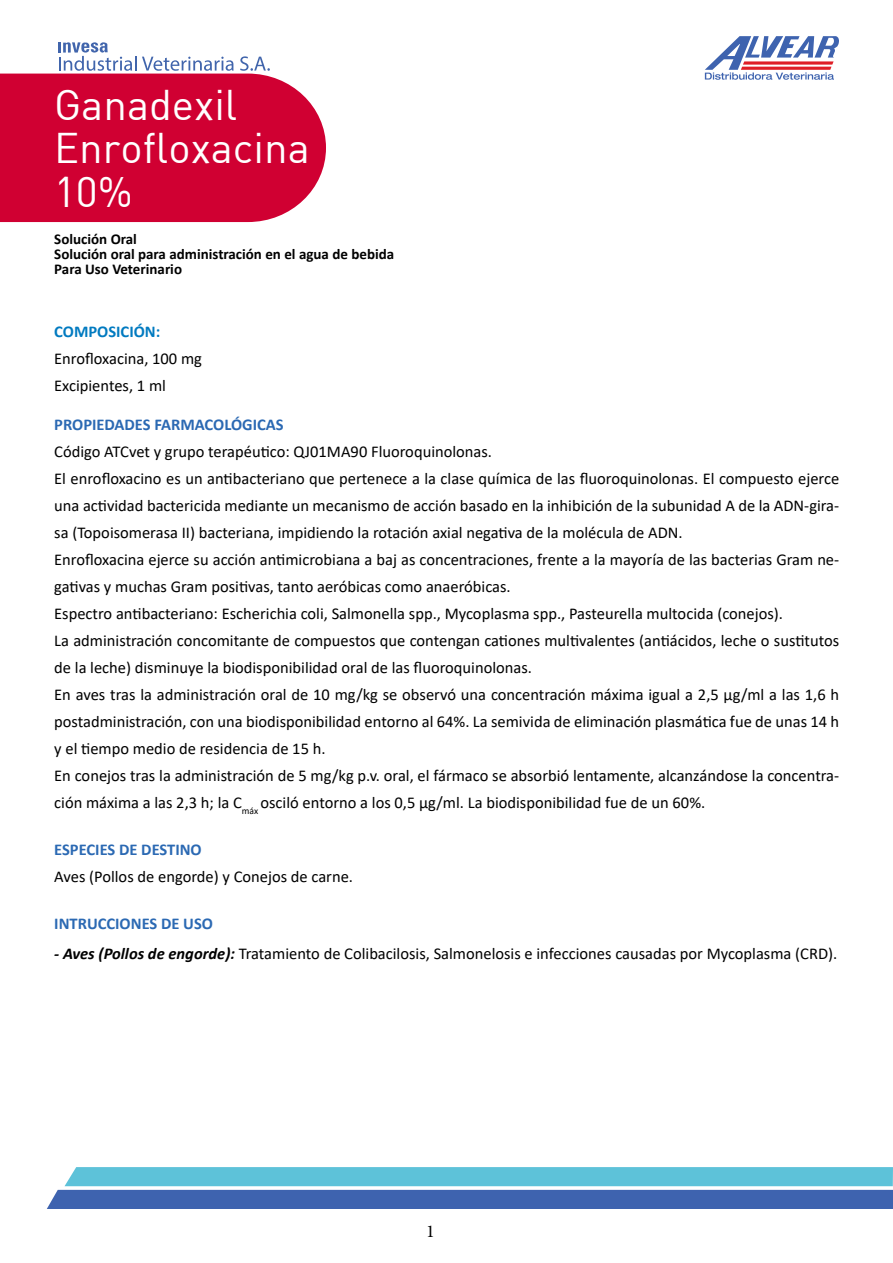
<style>
.page{position:relative;width:893px;height:1263px;background:#fff}
.page>*{position:absolute;margin:0;border:0;box-sizing:border-box;transform-origin:0 0}
.t1{font:42px/43.5px "DIN";color:#fff}
.t2{font:18px "Minion Pro";color:#000}
.t3{font:16.5px/27px "Calibri";color:#000}
.t4{font:700 16.5px "Calibri";color:#2b69b3}
.t5{font:700 16.5px "Calibri";color:#007ac0}
.t6{font:700 15px/15px "Calibri";color:#000}
.s1{font-weight:700;font-style:italic}
</style>
<div class="page">
<svg style="left:705px;top:36px;width:134px;height:44px"></svg>
<svg style="left:240px;top:56px;width:30px;height:15px"></svg>
<svg style="left:58px;top:42px;width:176px;height:29px"></svg>
<svg style="left:47px;top:1167px;width:846px;height:42px;background:#5f9dc9"></svg>
<div style="left:0;top:74px;width:326px;height:148px;background:#d00032"></div>
<h1 class="t1" style="left:54px;top:82px;width:257px">Ganadexil<br>Enrofloxacina<br>10%</h1>
<p class="t6" style="left:54px;top:232px;width:341px">Solución Oral<br>Solución oral para administración en el agua de bebida<br>Para Uso Veterinario</p>
<p class="t5" style="left:54px;top:319px;width:108px">COMPOSICIÓN:</p>
<p class="t3" style="left:54px;top:344px;width:149px">Enrofloxacina, 100 mg<br>Excipientes, 1 ml</p>
<p class="t4" style="left:54px;top:413px;width:231px">PROPIEDADES FARMACOLÓGICAS</p>
<p class="t3" style="left:54px;top:438px;width:786px">Código ATCvet y grupo terapéutico: QJ01MA90 Fluoroquinolonas.<br>El enrofloxacino es un antibacteriano que pertenece a la clase química de las fluoroquinolonas. El compuesto ejerce una actividad bactericida mediante un mecanismo de acción basado en la inhibición de la subunidad A de la ADN-gira&shy;sa (Topoisomerasa II) bacteriana, impidiendo la rotación axial negativa de la molécula de ADN.<br>Enrofloxacina ejerce su acción antimicrobiana a baj as concentraciones, frente a la mayoría de las bacterias Gram ne&shy;gativas y muchas Gram positivas, tanto aeróbicas como anaeróbicas.<br>Espectro antibacteriano: Escherichia coli, Salmonella spp., Mycoplasma spp., Pasteurella multocida (conejos).<br>La administración concomitante de compuestos que contengan cationes multivalentes (antiácidos, leche o sustitutos de la leche) disminuye la biodisponibilidad oral de las fluoroquinolonas.<br>En aves tras la administración oral de 10 mg/kg se observó una concentración máxima igual a 2,5 µg/ml a las 1,6 h postadministración, con una biodisponibilidad entorno al 64%. La semivida de eliminación plasmática fue de unas 14 h y el tiempo medio de residencia de 15 h.<br>En conejos tras la administración de 5 mg/kg p.v. oral, el fármaco se absorbió lentamente, alcanzándose la concentra&shy;ción máxima a las 2,3 h; la C<sub>máx</sub> osciló entorno a los 0,5 µg/ml. La biodisponibilidad fue de un 60%.</p>
<p class="t4" style="left:54px;top:838px;width:149px">ESPECIES DE DESTINO</p>
<p class="t3" style="left:54px;top:863px;width:300px">Aves (Pollos de engorde) y Conejos de carne.</p>
<p class="t4" style="left:54px;top:912px;width:160px">INTRUCCIONES DE USO</p>
<p class="t3" style="left:54px;top:939px;width:784px"><span class="s1">- Aves (Pollos de engorde):</span> Tratamiento de Colibacilosis, Salmonelosis e infecciones causadas por Mycoplasma (CRD).</p>
<p class="t2" style="left:426px;top:1219px;width:10px">1</p>
</div>
